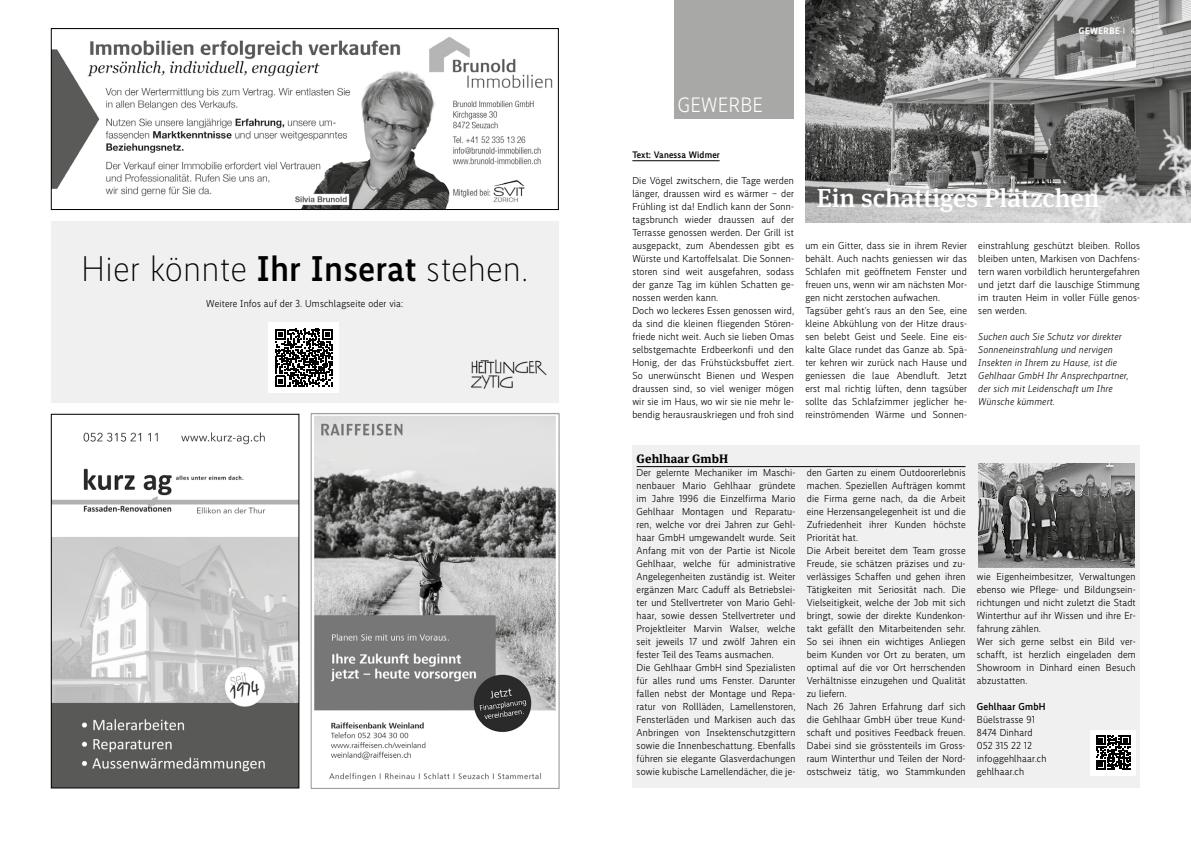
<style>
.page{position:relative;width:1191px;height:842px;background:#fff}
.page>*{position:absolute;margin:0;border:0;box-sizing:border-box;transform-origin:0 0}
.t1{font:300 36px "Realist Narrow";letter-spacing:.02em;color:#000}
.t2{font:500 26px "Meta Serif Pro";color:#fff}
.t3{font:300 21px "Realist Narrow";letter-spacing:.035em;color:#fff;scale:.93 1}
.t4{font:700 12.2px "Meta Serif Pro";letter-spacing:.005em;color:#000}
.t5{font:300 10.2px/13px "Realist Narrow";letter-spacing:.02em;color:#000}
.t6{font:500 10.2px "Realist Narrow";letter-spacing:.02em;color:#000}
.t7{font:italic 300 10px/13px "Realist Narrow";letter-spacing:.03em;color:#000}
.t8{font:500 9.5px "Realist Narrow";letter-spacing:.02em;color:#000}
.t9{font:700 9.5px "Realist Narrow";letter-spacing:.06em;color:#fff;scale:.93 1}
.s1{font-weight:500}
.s2{font-weight:400}
</style>
<div class="page">
<img style="left:805px;top:0;width:386px;height:223px">
<div style="left:675px;top:0;width:119px;height:119px;background:#a8a8a7"></div>
<div style="left:632px;top:446px;width:508px;height:342px;background:#f0f0f0"></div>
<hr style="left:636px;top:466px;width:329px;height:1px;background:#000">
<hr style="left:632px;top:160px;width:87px;height:1px;background:#000">
<img style="left:978px;top:463px;width:156px;height:104px">
<div style="left:1090px;top:730px;width:45px;height:45px;background:#fff"></div>
<svg style="left:1096px;top:735px;width:34px;height:35px"></svg>
<img style="left:53px;top:36px;width:500px;height:172px">
<div style="left:51px;top:28px;width:507px;height:182px;border:1px solid #000"></div>
<div style="left:51px;top:221px;width:507px;height:182px;background:#f0f0f0"></div>
<div style="left:269px;top:322px;width:70px;height:71px;background:#fff"></div>
<svg style="left:275px;top:329px;width:58px;height:58px"></svg>
<img style="left:470px;top:359px;width:77px;height:30px">
<img style="left:53px;top:432px;width:244px;height:354px">
<div style="left:51px;top:414px;width:248px;height:374px;border:1px solid #000"></div>
<img style="left:310px;top:413px;width:250px;height:376px">
<h1 class="t1" style="left:81px;top:249px;width:448px">Hier könnte <span class="s1">Ihr Inserat</span> stehen.</h1>
<p class="t5" style="left:206px;top:297px;width:199px">Weitere Infos auf der 3. Umschlagseite oder via:</p>
<p class="t9" style="left:1079px;top:25px;width:67px">GEWERBE <span class="s2">I 45</span></p>
<h3 class="t3" style="left:678px;top:93px;width:93px">GEWERBE</h3>
<p class="t8" style="left:632px;top:149px;width:89px">Text: Vanessa Widmer</p>
<p class="t5" style="left:632px;top:174px;width:163px">Die Vögel zwitschern, die Tage werden länger, draussen wird es wärmer – der Frühling ist da! Endlich kann der Sonn&shy;tagsbrunch wieder draussen auf der Terrasse genossen werden. Der Grill ist ausgepackt, zum Abendessen gibt es Würste und Kartoffelsalat. Die Sonnen&shy;storen sind weit ausgefahren, sodass der ganze Tag im kühlen Schatten ge&shy;nossen werden kann.<br>Doch wo leckeres Essen genossen wird, da sind die kleinen fliegenden Stören&shy;friede nicht weit. Auch sie lieben Omas selbstgemachte Erdbeerkonfi und den Honig, der das Frühstücksbuffet ziert.<br>So unerwünscht Bienen und Wespen draussen sind, so viel weniger mögen wir sie im Haus, wo wir sie nie mehr le&shy;bendig herausrauskriegen und froh sind</p>
<h2 class="t2" style="left:816px;top:178px;width:284px">Ein schattiges Plätzchen</h2>
<p class="t5" style="left:805px;top:239px;width:163px">um ein Gitter, dass sie in ihrem Revier behält. Auch nachts geniessen wir das Schlafen mit geöffnetem Fenster und freuen uns, wenn wir am nächsten Mor&shy;gen nicht zerstochen aufwachen.<br>Tagsüber geht’s raus an den See, eine kleine Abkühlung von der Hitze draus&shy;sen belebt Geist und Seele. Eine eis&shy;kalte Glace rundet das Ganze ab. Spä&shy;ter kehren wir zurück nach Hause und geniessen die laue Abendluft. Jetzt erst mal richtig lüften, denn tagsüber sollte das Schlafzimmer jeglicher he&shy;reinströmenden Wärme und Sonnen-</p>
<p class="t5" style="left:978px;top:239px;width:163px;text-align:justify">einstrahlung geschützt bleiben. Rollos bleiben unten, Markisen von Dachfens&shy;tern waren vorbildlich heruntergefahren und jetzt darf die lauschige Stimmung im trauten Heim in voller Fülle genos&shy;sen werden.</p>
<p class="t7" style="left:978px;top:330px;width:152px">Suchen auch Sie Schutz vor direkter<br>Sonneneinstrahlung und nervigen<br>Insekten in Ihrem zu Hause, ist die<br>Gehlhaar GmbH Ihr Ansprechpartner, der sich mit Leidenschaft um Ihre<br>Wünsche kümmert.</p>
<p class="t4" style="left:636px;top:449px;width:93px">Gehlhaar GmbH</p>
<p class="t5" style="left:636px;top:466px;width:160px">Der gelernte Mechaniker im Maschi&shy;nenbauer Mario Gehlhaar gründete im Jahre 1996 die Einzelfirma Mario Gehlhaar Montagen und Reparatu&shy;ren, welche vor drei Jahren zur Gehl&shy;haar GmbH umgewandelt wurde. Seit Anfang mit von der Partie ist Nicole Gehlhaar, welche für administrative Angelegenheiten zuständig ist. Weiter ergänzen Marc Caduff als Betriebslei&shy;ter und Stellvertreter von Mario Gehl&shy;haar, sowie dessen Stellvertreter und Projektleiter Marvin Walser, welche seit jeweils 17 und zwölf Jahren ein fester Teil des Teams ausmachen.<br>Die Gehlhaar GmbH sind Spezialisten für alles rund ums Fenster. Darunter fallen nebst der Montage und Repa&shy;ratur von Rollläden, Lamellenstoren, Fensterläden und Markisen auch das Anbringen von Insektenschutzgittern sowie die Innenbeschattung. Ebenfalls führen sie elegante Glasverdachungen sowie kubische Lamellendächer, die je-</p>
<p class="t5" style="left:806px;top:466px;width:160px">den Garten zu einem Outdoorerlebnis machen. Speziellen Aufträgen kommt die Firma gerne nach, da die Arbeit eine Herzensangelegenheit ist und die Zufriedenheit ihrer Kunden höchste Priorität hat.<br>Die Arbeit bereitet dem Team grosse Freude, sie schätzen präzises und zu&shy;verlässiges Schaffen und gehen ihren Tätigkeiten mit Seriosität nach. Die Vielseitigkeit, welche der Job mit sich bringt, sowie der direkte Kundenkon&shy;takt gefällt den Mitarbeitenden sehr.<br>So sei ihnen ein wichtiges Anliegen beim Kunden vor Ort zu beraten, um optimal auf die vor Ort herrschenden Verhältnisse einzugehen und Qualität zu liefern.<br>Nach 26 Jahren Erfahrung darf sich die Gehlhaar GmbH über treue Kund&shy;schaft und positives Feedback freuen.<br>Dabei sind sie grösstenteils im Gross&shy;raum Winterthur und Teilen der Nord&shy;ostschweiz tätig, wo Stammkunden</p>
<p class="t5" style="left:977px;top:570px;width:160px">wie Eigenheimbesitzer, Verwaltungen ebenso wie Pflege- und Bildungsein&shy;richtungen und nicht zuletzt die Stadt<br>Winterthur auf ihr Wissen und ihre Er&shy;fahrung zählen.<br>Wer sich gerne selbst ein Bild ver&shy;schafft, ist herzlich eingeladen dem<br>Showroom in Dinhard einen Besuch abzustatten.</p>
<p class="t6" style="left:977px;top:701px;width:70px">Gehlhaar GmbH</p>
<p class="t5" style="left:977px;top:713px;width:71px">Büelstrasse 91<br>8474 Dinhard<br>052 315 22 12 info@gehlhaar.ch gehlhaar.ch</p>
</div>
